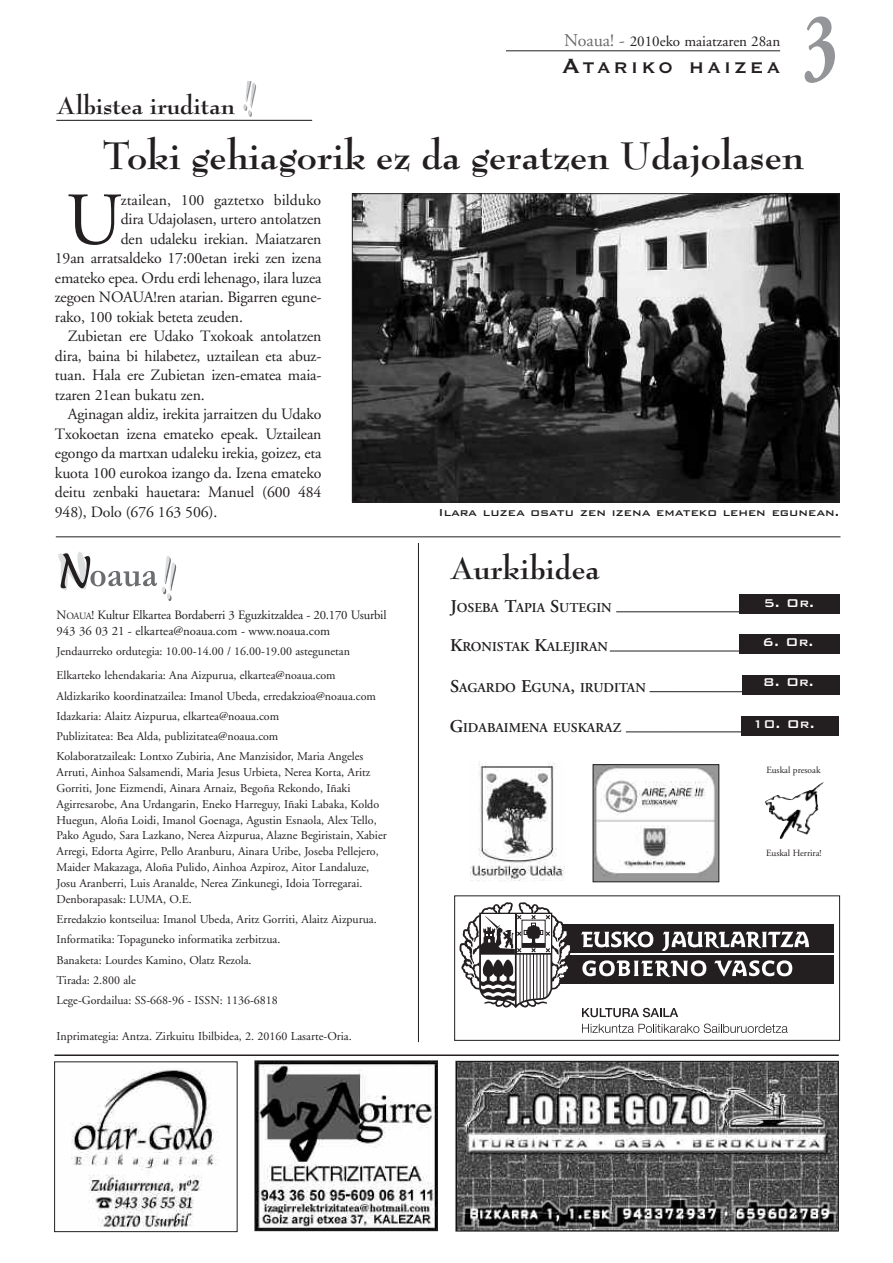
<style>
.page{position:relative;width:893px;height:1263px;background:#fff}
.page>*{position:absolute;margin:0;border:0;box-sizing:border-box;transform-origin:0 0}
.t1{font:700 95.55px "Adobe Garamond";color:#939598;scale:.7 1}
.t2{font:74.55px "Adobe Garamond";color:#231f20}
.t3{font:700 42px "Bernhard Modern";color:#231f20}
.t4{font:700 33.6px "Bernhard Modern";color:#231f20}
.t5{font:700 26.7px "Bernhard Modern";color:#231f20}
.t6{font:700 20.25px "Copperplate Gothic BT";letter-spacing:.17em;color:#231f20}
.t7{font:600 18px "Adobe Garamond";color:#231f20}
.t8{font:15.75px "Adobe Garamond";letter-spacing:-.01em;color:#231f20}
.t9{font:15px "Adobe Garamond";color:#231f20}
.t10{font:500 15px "Bank Gothic BT";color:#fff}
.t11{font:600 13.5px "Adobe Garamond";color:#231f20}
.t12{font:500 13.5px "Bank Gothic BT";color:#231f20}
.t13{font:12.75px/15.9px "Adobe Garamond";letter-spacing:-.015em;color:#231f20}
.t14{font:12px/15.9px "Adobe Garamond";color:#231f20}
.t15{font:9.45px "Adobe Garamond";color:#231f20}
.s1{font-size:18px;color:#6c6d70}
.s2{font-size:27px}
.s3{font-size:9.6px}
.s4{font-size:18px}
</style>
<div class="page">
<hr style="left:506px;top:50px;width:274px;height:1px;background:#231f20">
<hr style="left:418px;top:543px;width:1px;height:499px;background:#231f20">
<svg style="left:58px;top:552px;width:118px;height:49px"></svg>
<img style="left:470px;top:761px;width:95px;height:120px">
<img style="left:765px;top:782px;width:59px;height:57px">
<svg style="left:582px;top:1023px;width:206px;height:10px"></svg>
<svg style="left:582px;top:1008px;width:96px;height:9px"></svg>
<div style="left:542px;top:924px;width:292px;height:59px;background:#231f20"></div>
<svg style="left:581px;top:931px;width:72px;height:16px"></svg>
<svg style="left:662px;top:931px;width:147px;height:20px"></svg>
<svg style="left:582px;top:960px;width:124px;height:18px"></svg>
<svg style="left:714px;top:960px;width:78px;height:16px"></svg>
<hr style="left:541px;top:953px;width:293px;height:1px;background:#fff">
<svg style="left:459px;top:902px;width:114px;height:106px"></svg>
<div style="left:454px;top:895px;width:386px;height:146px;border:1px solid #231f20"></div>
<img style="left:595px;top:766px;width:122px;height:114px">
<div style="left:593px;top:764px;width:126px;height:118px;border:1px solid #231f20"></div>
<div style="left:742px;top:716px;width:97px;height:19px;background:#231f20"></div>
<div style="left:739px;top:595px;width:100px;height:19px;background:#231f20"></div>
<hr style="left:616px;top:611px;width:152px;height:1px;background:#231f20">
<div style="left:740px;top:634px;width:100px;height:19px;background:#231f20"></div>
<hr style="left:650px;top:691px;width:181px;height:1px;background:#231f20">
<hr style="left:626px;top:731px;width:122px;height:1px;background:#231f20">
<hr style="left:610px;top:651px;width:134px;height:1px;background:#231f20">
<div style="left:742px;top:675px;width:97px;height:19px;background:#231f20"></div>
<hr style="left:56px;top:536px;width:784px;height:1px;background:#231f20">
<hr style="left:56px;top:120px;width:256px;height:1px;background:#231f20">
<svg style="left:243px;top:82px;width:13px;height:35px"></svg>
<hr style="left:54px;top:1054px;width:785px;height:2px;background:#231f20">
<img style="left:458px;top:1063px;width:378px;height:166px">
<div style="left:456px;top:1061px;width:382px;height:170px;border:1px solid #231f20"></div>
<img style="left:257px;top:1063px;width:179px;height:166px">
<div style="left:255px;top:1061px;width:183px;height:170px;border:1px solid #231f20"></div>
<img style="left:71px;top:1070px;width:146px;height:159px">
<div style="left:54px;top:1062px;width:183px;height:170px;border:1px solid #231f20"></div>
<img style="left:354px;top:195px;width:483px;height:305px">
<div style="left:352px;top:193px;width:487px;height:309px;border:1px solid #231f20"></div>
<p class="t9" style="left:564px;top:35px;width:218px"><span class="s1">Noaua! -</span> 2010eko maiatzaren 28an</p>
<h3 class="t6" style="left:562px;top:54px;width:219px"><span class="s2">A</span>TARIKO HAIZEA</h3>
<h1 class="t1" style="left:803px;top:9px;width:51px">3</h1>
<h3 class="t5" style="left:56px;top:93px;width:181px">Albistea iruditan</h3>
<h3 class="t3" style="left:103px;top:137px;width:703px">Toki gehiagorik ez da geratzen Udajolasen</h3>
<h2 class="t2" style="left:66px;top:190px;width:57px">U</h2>
<h3 class="t8" style="left:121px;top:193px;width:202px">ztailean, 100 gaztetxo bilduko</h3>
<h3 class="t8" style="left:121px;top:213px;width:202px">dira Udajolasen, urtero antolatzen</h3>
<h3 class="t8" style="left:121px;top:232px;width:202px">den udaleku irekian. Maiatzaren</h3>
<h3 class="t8" style="left:55px;top:252px;width:268px">19an arratsaldeko 17:00etan ireki zen izena</h3>
<h3 class="t8" style="left:55px;top:271px;width:268px">emateko epea. Ordu erdi lehenago, ilara luzea</h3>
<h3 class="t8" style="left:55px;top:291px;width:268px">zegoen NOAUA!ren atarian. Bigarren egune-</h3>
<h3 class="t8" style="left:55px;top:310px;width:190px">rako, 100 tokiak beteta zeuden.</h3>
<h3 class="t8" style="left:68px;top:330px;width:255px">Zubietan ere Udako Txokoak antolatzen</h3>
<h3 class="t8" style="left:55px;top:349px;width:268px">dira, baina bi hilabetez, uztailean eta abuz-</h3>
<h3 class="t8" style="left:55px;top:369px;width:268px">tuan. Hala ere Zubietan izen-ematea maia-</h3>
<h3 class="t8" style="left:55px;top:388px;width:151px">tzaren 21ean bukatu zen.</h3>
<h3 class="t8" style="left:68px;top:408px;width:255px">Aginagan aldiz, irekita jarraitzen du Udako</h3>
<h3 class="t8" style="left:55px;top:427px;width:268px">Txokoetan izena emateko epeak. Uztailean</h3>
<h3 class="t8" style="left:55px;top:447px;width:268px">egongo da martxan udaleku irekia, goizez, eta</h3>
<h3 class="t8" style="left:55px;top:466px;width:268px">kuota 100 eurokoa izango da. Izena emateko</h3>
<h3 class="t8" style="left:55px;top:486px;width:268px">deitu zenbaki hauetara: Manuel (600 484</h3>
<h3 class="t8" style="left:55px;top:505px;width:164px">948), Dolo (676 163 506).</h3>
<p class="t12" style="left:439px;top:504px;width:402px">Ilara luzea osatu zen izena emateko lehen egunean.</p>
<p class="t13" style="left:57px;top:608px;width:331px">N<span class="s3">OAUA</span>! Kultur Elkartea Bordaberri 3 Eguzkitzaldea - 20.170 Usurbil<br>943 36 03 21 - elkartea@noaua.com - www.noaua.com</p>
<p class="t14" style="left:57px;top:640px;width:295px;line-height:24.5px">Jendaurreko ordutegia: 10.00-14.00 / 16.00-19.00 astegunetan<br>Elkarteko lehendakaria: Ana Aizpurua, elkartea@noaua.com</p>
<p class="t14" style="left:57px;top:687px;width:321px;line-height:20.1px">Aldizkariko koordinatzailea: Imanol Ubeda, erredakzioa@noaua.com Idazkaria: Alaitz Aizpurua, elkartea@noaua.com<br>Publizitatea: Bea Alda, publizitatea@noaua.com<br>Kolaboratzaileak: Lontxo Zubiria, Ane Manzisidor, Maria Angeles</p>
<p class="t14" style="left:57px;top:765px;width:332px">Arruti, Ainhoa Salsamendi, Maria Jesus Urbieta, Nerea Korta, Aritz Gorriti, Jone Eizmendi, Ainara Arnaiz, Begoña Rekondo, Iñaki Agirresarobe, Ana Urdangarin, Eneko Harreguy, Iñaki Labaka, Koldo Huegun, Aloña Loidi, Imanol Goenaga, Agustin Esnaola, Alex Tello, Pako Agudo, Sara Lazkano, Nerea Aizpurua, Alazne Begiristain, Xabier Arregi, Edorta Agirre, Pello Aranburu, Ainara Uribe, Joseba Pellejero, Maider Makazaga, Aloña Pulido, Ainhoa Azpiroz, Aitor Landaluze, Josu Aranberri, Luis Aranalde, Nerea Zinkunegi, Idoia Torregarai.<br>Denborapasak: LUMA, O.E.</p>
<p class="t14" style="left:57px;top:910px;width:322px;line-height:20.1px">Erredakzio kontseilua: Imanol Ubeda, Aritz Gorriti, Alaitz Aizpurua.<br>Informatika: Topaguneko informatika zerbitzua.<br>Banaketa: Lourdes Kamino, Olatz Rezola.<br>Tirada: 2.800 ale<br>Lege-Gordailua: SS-668-96 - ISSN: 1136-6818</p>
<p class="t14" style="left:57px;top:1029px;width:297px">Inprimategia: Antza. Zirkuitu Ibilbidea, 2. 20160 Lasarte-Oria.</p>
<h3 class="t4" style="left:449px;top:553px;width:152px">Aurkibidea</h3>
<p class="t11" style="left:450px;top:602px;width:163px"><span class="s4">J</span>OSEBA <span class="s4">T</span>APIA <span class="s4">S</span>UTEGIN</p>
<p class="t11" style="left:450px;top:642px;width:159px"><span class="s4">K</span>RONISTAK <span class="s4">K</span>ALEJIRAN</p>
<p class="t11" style="left:450px;top:683px;width:197px"><span class="s4">S</span>AGARDO <span class="s4">E</span>GUNA<span class="s4">,</span> IRUDITAN</p>
<p class="t10" style="left:763px;top:593px;width:52px">5. Or.</p>
<p class="t10" style="left:763px;top:632px;width:52px">6. Or.</p>
<p class="t10" style="left:763px;top:672px;width:52px">8. Or.</p>
<h3 class="t7" style="left:450px;top:719px;width:15px">G</h3>
<p class="t10" style="left:752px;top:714px;width:64px">10. Or.</p>
<p class="t11" style="left:463px;top:722px;width:160px">IDABAIMENA EUSKARAZ</p>
<p class="t15" style="left:766px;top:766px;width:56px">Euskal presoak</p>
<p class="t15" style="left:766px;top:850px;width:57px">Euskal Herrira!</p>
</div>
